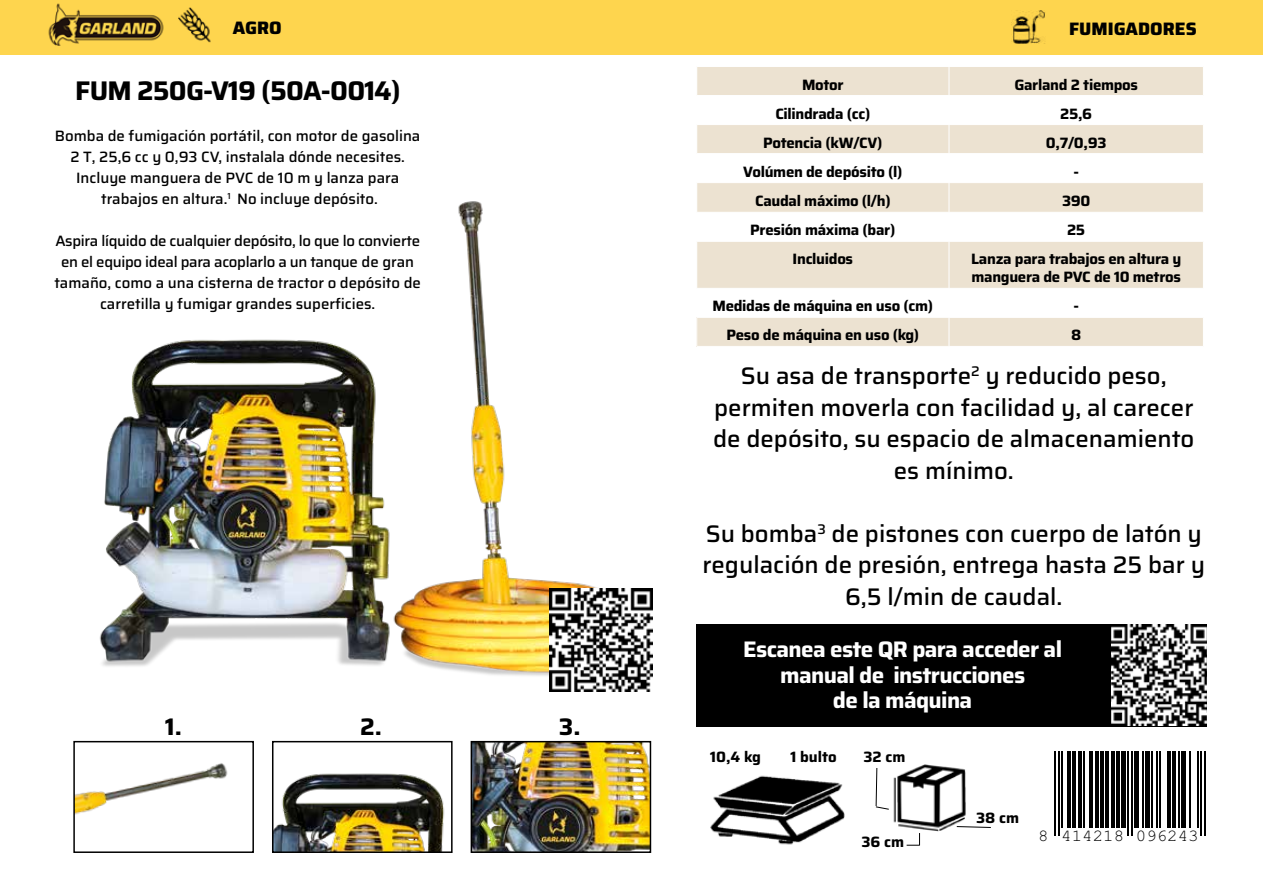
<style>
.page{position:relative;width:1263px;height:893px;background:#fff}
.page>*{position:absolute;margin:0;border:0;box-sizing:border-box;transform-origin:0 0}
.t1{font:700 27px "Saira";letter-spacing:-.03em;color:#000}
.t2{font:500 24px/31.5px "Saira";color:#000;text-align:center}
.t3{font:700 24px "Saira";color:#000}
.t4{font:700 22.5px/25.5px "Saira";letter-spacing:-.03em;color:#fff;text-align:center}
.t5{font:800 18px "Saira";color:#000}
.t6{font:16.8px "Helvetica";color:#000;scale:1.04 1}
.t7{font:700 15px/18px "Saira";letter-spacing:-.02em;color:#000}
.t8{font:500 15px/21px "Saira";letter-spacing:-.02em;color:#000;text-align:center}
.t9{font:500 15px/21px "Saira";color:#000;text-align:center}
.t10{font:700 15px/16.5px "Saira";letter-spacing:-.01em;color:#fff;text-align:center}
</style>
<div class="page">
<svg style="left:697px;top:67px;width:506px;height:279px;fill:#ece2d1"></svg>
<div style="left:697px;top:317px;width:252px;height:29px;background:#ece2d1"></div>
<hr style="left:696px;top:95px;width:253px;height:1px;background:#fff">
<hr style="left:949px;top:95px;width:254px;height:1px;background:#fff">
<hr style="left:696px;top:124px;width:253px;height:1px;background:#fff">
<hr style="left:696px;top:153px;width:253px;height:1px;background:#fff">
<hr style="left:949px;top:124px;width:254px;height:1px;background:#fff">
<hr style="left:949px;top:153px;width:254px;height:1px;background:#fff">
<hr style="left:696px;top:182px;width:253px;height:1px;background:#fff">
<hr style="left:696px;top:212px;width:253px;height:1px;background:#fff">
<svg style="left:949px;top:67px;width:1px;height:174px"></svg>
<hr style="left:949px;top:182px;width:254px;height:1px;background:#fff">
<hr style="left:949px;top:212px;width:254px;height:1px;background:#fff">
<hr style="left:696px;top:241px;width:253px;height:1px;background:#fff">
<hr style="left:696px;top:288px;width:253px;height:1px;background:#fff">
<hr style="left:949px;top:241px;width:1px;height:47px;background:#fff">
<hr style="left:949px;top:241px;width:254px;height:1px;background:#fff">
<hr style="left:949px;top:288px;width:254px;height:1px;background:#fff">
<svg style="left:696px;top:318px;width:1px;height:28px"></svg>
<hr style="left:696px;top:317px;width:253px;height:1px;background:#fff">
<svg style="left:949px;top:289px;width:1px;height:57px"></svg>
<hr style="left:949px;top:317px;width:254px;height:1px;background:#fff">
<hr style="left:1055px;top:751px;width:1px;height:77px;background:#000">
<hr style="left:1058px;top:751px;width:1px;height:77px;background:#000">
<hr style="left:1061px;top:751px;width:1px;height:77px;background:#000">
<hr style="left:1067px;top:751px;width:3px;height:77px;background:#000">
<hr style="left:1072px;top:751px;width:3px;height:77px;background:#000">
<hr style="left:1078px;top:751px;width:3px;height:77px;background:#000">
<hr style="left:1083px;top:751px;width:2px;height:77px;background:#000">
<hr style="left:1089px;top:751px;width:4px;height:77px;background:#000">
<hr style="left:1096px;top:751px;width:3px;height:77px;background:#000">
<hr style="left:1101px;top:751px;width:3px;height:77px;background:#000">
<hr style="left:1105px;top:751px;width:3px;height:77px;background:#000">
<hr style="left:1112px;top:751px;width:3px;height:77px;background:#000">
<hr style="left:1116px;top:751px;width:4px;height:77px;background:#000">
<div style="left:1121px;top:751px;width:5px;height:77px;background:#000"></div>
<hr style="left:1127px;top:751px;width:2px;height:77px;background:#000">
<hr style="left:1131px;top:751px;width:1px;height:77px;background:#000">
<div style="left:1134px;top:751px;width:5px;height:77px;background:#000"></div>
<hr style="left:1142px;top:751px;width:1px;height:77px;background:#000">
<div style="left:1145px;top:751px;width:5px;height:77px;background:#000"></div>
<hr style="left:1151px;top:751px;width:2px;height:77px;background:#000">
<hr style="left:1156px;top:751px;width:2px;height:77px;background:#000">
<hr style="left:1159px;top:751px;width:2px;height:77px;background:#000">
<hr style="left:1167px;top:751px;width:3px;height:77px;background:#000">
<hr style="left:1172px;top:751px;width:3px;height:77px;background:#000">
<hr style="left:1178px;top:751px;width:2px;height:77px;background:#000">
<div style="left:1181px;top:751px;width:5px;height:77px;background:#000"></div>
<hr style="left:1189px;top:751px;width:2px;height:77px;background:#000">
<hr style="left:1197px;top:751px;width:2px;height:77px;background:#000">
<hr style="left:1200px;top:751px;width:2px;height:77px;background:#000">
<hr style="left:1204px;top:751px;width:1px;height:77px;background:#000">
<svg style="left:1055px;top:828px;width:4px;height:7px"></svg>
<svg style="left:1127px;top:828px;width:5px;height:7px"></svg>
<svg style="left:1200px;top:828px;width:5px;height:7px"></svg>
<img style="left:710px;top:775px;width:135px;height:70px">
<img style="left:893px;top:764px;width:73px;height:81px">
<div style="left:0;top:0;width:1263px;height:54px;background:#fed54e"></div>
<svg style="left:875px;top:768px;width:14px;height:42px"></svg>
<svg style="left:907px;top:833px;width:13px;height:13px"></svg>
<svg style="left:956px;top:826px;width:35px;height:2px"></svg>
<img style="left:48px;top:3px;width:116px;height:43px">
<img style="left:1011px;top:10px;width:34px;height:33px">
<img style="left:178px;top:7px;width:33px;height:36px">
<img style="left:76px;top:763px;width:152px;height:52px">
<div style="left:73px;top:741px;width:181px;height:112px;border:2px solid #000"></div>
<img style="left:474px;top:744px;width:174px;height:106px">
<div style="left:471px;top:741px;width:180px;height:112px;border:2px solid #000"></div>
<img style="left:275px;top:773px;width:170px;height:77px">
<div style="left:272px;top:741px;width:181px;height:112px;border:2px solid #000"></div>
<img style="left:99px;top:201px;width:547px;height:480px">
<img style="left:550px;top:589px;width:102px;height:102px">
<div style="left:696px;top:624px;width:511px;height:102px;background:#000"></div>
<img style="left:1111px;top:625px;width:96px;height:100px">
<p class="t5" style="left:233px;top:13px;width:51px">AGRO</p>
<h1 class="t1" style="left:75px;top:69px;width:327px">FUM 250G-V19 (50A-0014)</h1>
<p class="t9" style="left:55px;top:124px;width:367px">Bomba de fumigación portátil, con motor de gasolina 2 T, 25,6 cc y 0,93 CV, instalala dónde necesites.<br>Incluye manguera de PVC de 10 m y lanza para trabajos en altura.<sup>1</sup> No incluye depósito.</p>
<p class="t8" style="left:54px;top:229px;width:368px">Aspira líquido de cualquier depósito, lo que lo convierte en el equipo ideal para acoplarlo a un tanque de gran tamaño, como a una cisterna de tractor o depósito de carretilla y fumigar grandes superficies.</p>
<h2 class="t3" style="left:165px;top:707px;width:18px">1.</h2>
<h2 class="t3" style="left:360px;top:707px;width:23px">2.</h2>
<h2 class="t3" style="left:559px;top:707px;width:23px">3.</h2>
<p class="t5" style="left:1069px;top:14px;width:129px">FUMIGADORES</p>
<p class="t7" style="left:802px;top:75px;width:43px">Motor</p>
<p class="t7" style="left:1014px;top:75px;width:125px">Garland 2 tiempos</p>
<p class="t7" style="left:775px;top:104px;width:96px">Cilindrada (cc)</p>
<p class="t7" style="left:1060px;top:104px;width:34px">25,6</p>
<p class="t7" style="left:763px;top:133px;width:121px">Potencia (kW/CV)</p>
<p class="t7" style="left:1046px;top:133px;width:62px">0,7/0,93</p>
<p class="t7" style="left:743px;top:162px;width:161px">Volúmen de depósito (l)</p>
<p class="t7" style="left:1073px;top:162px;width:7px">-</p>
<p class="t7" style="left:755px;top:191px;width:137px">Caudal máximo (l/h)</p>
<p class="t7" style="left:1062px;top:191px;width:30px">390</p>
<p class="t7" style="left:750px;top:221px;width:147px">Presión máxima (bar)</p>
<p class="t7" style="left:1067px;top:221px;width:20px">25</p>
<p class="t7" style="left:793px;top:250px;width:62px">Incluidos</p>
<p class="t7" style="left:971px;top:250px;width:212px">Lanza para trabajos en altura y manguera de PVC de 10 metros</p>
<p class="t7" style="left:712px;top:297px;width:222px">Medidas de máquina en uso (cm)</p>
<p class="t7" style="left:1073px;top:297px;width:7px">-</p>
<p class="t7" style="left:726px;top:326px;width:194px">Peso de máquina en uso (kg)</p>
<p class="t7" style="left:1071px;top:326px;width:12px">8</p>
<h2 class="t2" style="left:713px;top:359px;width:483px">Su asa de transporte<sup>2</sup> y reducido peso, permiten moverla con facilidad y, al carecer de depósito, su espacio de almacenamiento es mínimo.</h2>
<h2 class="t2" style="left:702px;top:517px;width:504px">Su bomba<sup>3</sup> de pistones con cuerpo de latón y regulación de presión, entrega hasta 25 bar y<br>6,5 l/min de caudal.</h2>
<p class="t10" style="left:715px;top:631px;width:116px">Escanea este QR para acceder al manual de</p>
<h3 class="t4" style="left:743px;top:636px;width:320px">Escanea este QR para acceder al manual de instrucciones<br>de la máquina</h3>
<p class="t7" style="left:710px;top:747px;width:52px">10,4 kg</p>
<p class="t7" style="left:790px;top:747px;width:48px">1 bulto</p>
<p class="t7" style="left:863px;top:747px;width:44px">32 cm</p>
<p class="t7" style="left:861px;top:832px;width:44px">36 cm</p>
<p class="t7" style="left:976px;top:808px;width:45px">38 cm</p>
<p class="t6" style="left:1038px;top:825px;width:156px">8 414218 096243</p>
</div>
